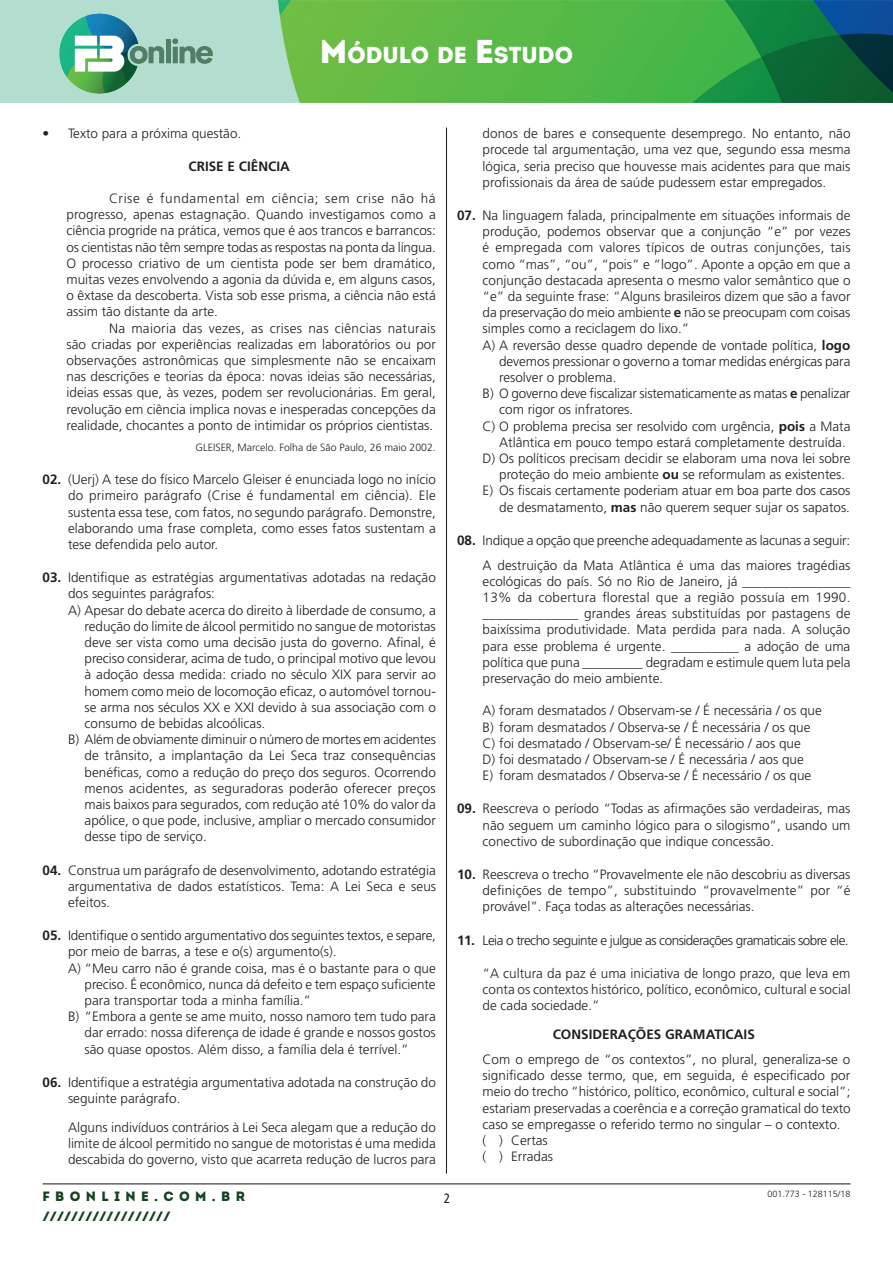
<style>
.page{position:relative;width:893px;height:1263px;background:#fff}
.page>*{position:absolute;margin:0;border:0;box-sizing:border-box;transform-origin:0 0}
.t1{font:900 23.1px "Intro";color:#fff}
.Exercício_chamada{font:300 13.5px/16.2px "Frutiger";color:#231f20;text-align:justify}
.Exercício_resposta{font:300 13.5px/16.2px "Frutiger";color:#231f20;text-align:justify}
.Parágrafo_de_texto{font:300 13.5px/16.2px "Frutiger";color:#231f20;text-align:justify}
.Exercício_chamada-2{font:300 13.5px "Frutiger";letter-spacing:-.04em;color:#231f20}
.t2{font:700 13.5px "Frutiger";color:#231f20}
.t3{font:13.5px "Intro Black Caps";color:#144322}
.t4{font:900 13.5px "Intro";letter-spacing:.4em;color:#144322}
.t5{font:condensed 13.5px "Frutiger";color:#231f20}
.Rodapé_de_texto{font:300 10.5px "Frutiger";color:#231f20}
.t6{font:300 9px "Frutiger";color:#231f20}
.s1{font-size:33px}
.s2{font-weight:700}
</style>
<div class="page">
<img style="left:0;top:0;width:893px;height:102px">
<img style="left:49px;top:1px;width:167px;height:100px">
<hr style="left:43px;top:1183px;width:807px;height:1px;background:#231f20">
<hr style="left:446px;top:128px;width:1px;height:1046px;background:#231f20">
<h1 class="t1" style="left:320px;top:40px;width:255px"><span class="s1">M</span>ÓDULO DE <span class="s1">E</span>STUDO</h1>
<p class="Exercício_chamada" style="left:43px;top:125px;width:200px"><span class="s2">•</span> Texto para a próxima questão.</p>
<p class="t2" style="left:189px;top:158px;width:103px">CRISE E CIÊNCIA</p>
<p class="Parágrafo_de_texto" style="left:67px;top:190px;width:371px;text-indent:43px">Crise é fundamental em ciência; sem crise não há progresso, apenas estagnação. Quando investigamos como a ciência progride na prática, vemos que é aos trancos e barrancos: os cientistas não têm sempre todas as respostas na ponta da língua.<br>O processo criativo de um cientista pode ser bem dramático, muitas vezes envolvendo a agonia da dúvida e, em alguns casos, o êxtase da descoberta. Vista sob esse prisma, a ciência não está assim tão distante da arte.</p>
<p class="Parágrafo_de_texto" style="left:67px;top:320px;width:371px;text-indent:43px">Na maioria das vezes, as crises nas ciências naturais são criadas por experiências realizadas em laboratórios ou por observações astronômicas que simplesmente não se encaixam nas descrições e teorias da época: novas ideias são necessárias, ideias essas que, às vezes, podem ser revolucionárias. Em geral, revolução em ciência implica novas e inesperadas concepções da realidade, chocantes a ponto de intimidar os próprios cientistas.</p>
<p class="Rodapé_de_texto" style="left:196px;top:441px;width:242px">GLEISER, Marcelo. Folha de São Paulo, 26 maio 2002.</p>
<p class="Exercício_chamada" style="left:68px;top:471px;width:369px;text-indent:-26px"><span class="s2">02.</span> (Uerj) A tese do físico Marcelo Gleiser é enunciada logo no início do primeiro parágrafo (Crise é fundamental em ciência). Ele sustenta essa tese, com fatos, no segundo parágrafo. Demonstre, elaborando uma frase completa, como esses fatos sustentam a tese defendida pelo autor.</p>
<p class="Exercício_chamada" style="left:68px;top:569px;width:369px;text-indent:-26px"><span class="s2">03.</span> Identifique as estratégias argumentativas adotadas na redação dos seguintes parágrafos:</p>
<p class="Exercício_resposta" style="left:85px;top:602px;width:353px;text-indent:-17px">A) Apesar do debate acerca do direito à liberdade de consumo, a redução do limite de álcool permitido no sangue de motoristas deve ser vista como uma decisão justa do governo. Afinal, é preciso considerar, acima de tudo, o principal motivo que levou à adoção dessa medida: criado no século XIX para servir ao homem como meio de locomoção eficaz, o automóvel tornou&shy;se arma nos séculos XX e XXI devido à sua associação com o consumo de bebidas alcoólicas.</p>
<p class="Exercício_resposta" style="left:85px;top:731px;width:353px;text-indent:-17px">B) Além de obviamente diminuir o número de mortes em acidentes de trânsito, a implantação da Lei Seca traz consequências benéficas, como a redução do preço dos seguros. Ocorrendo menos acidentes, as seguradoras poderão oferecer preços mais baixos para segurados, com redução até 10% do valor da apólice, o que pode, inclusive, ampliar o mercado consumidor desse tipo de serviço.</p>
<p class="Exercício_chamada" style="left:68px;top:862px;width:370px;text-indent:-26px"><span class="s2">04.</span> Construa um parágrafo de desenvolvimento, adotando estratégia argumentativa de dados estatísticos. Tema: A Lei Seca e seus efeitos.</p>
<p class="Exercício_chamada" style="left:68px;top:927px;width:370px;text-indent:-26px"><span class="s2">05.</span> Identifique o sentido argumentativo dos seguintes textos, e separe, por meio de barras, a tese e o(s) argumento(s).</p>
<p class="Exercício_resposta" style="left:85px;top:960px;width:353px;text-indent:-17px">A) “Meu carro não é grande coisa, mas é o bastante para o que preciso. É econômico, nunca dá defeito e tem espaço suficiente para transportar toda a minha família.”</p>
<p class="Exercício_resposta" style="left:85px;top:1008px;width:353px;text-indent:-17px">B) “Embora a gente se ame muito, nosso namoro tem tudo para dar errado: nossa diferença de idade é grande e nossos gostos são quase opostos. Além disso, a família dela é terrível.”</p>
<p class="Exercício_chamada" style="left:68px;top:1074px;width:369px;text-indent:-26px"><span class="s2">06.</span> Identifique a estratégia argumentativa adotada na construção do seguinte parágrafo.</p>
<p class="Exercício_chamada" style="left:68px;top:1119px;width:369px">Alguns indivíduos contrários à Lei Seca alegam que a redução do limite de álcool permitido no sangue de motoristas é uma medida descabida do governo, visto que acarreta redução de lucros para</p>
<p class="Exercício_chamada" style="left:483px;top:125px;width:369px">donos de bares e consequente desemprego. No entanto, não procede tal argumentação, uma vez que, segundo essa mesma lógica, seria preciso que houvesse mais acidentes para que mais profissionais da área de saúde pudessem estar empregados.</p>
<p class="Exercício_chamada" style="left:483px;top:207px;width:370px;text-indent:-26px"><span class="s2">07.</span> Na linguagem falada, principalmente em situações informais de produção, podemos observar que a conjunção “e” por vezes é empregada com valores típicos de outras conjunções, tais como “mas”, “ou”, “pois” e “logo”. Aponte a opção em que a conjunção destacada apresenta o mesmo valor semântico que o “e” da seguinte frase: “Alguns brasileiros dizem que são a favor da preservação do meio ambiente <span class="s2">e</span> não se preocupam com coisas simples como a reciclagem do lixo.”</p>
<p class="Exercício_resposta" style="left:499px;top:337px;width:353px;text-indent:-17px">A) A reversão desse quadro depende de vontade política, <span class="s2">logo </span>devemos pressionar o governo a tomar medidas enérgicas para resolver o problema.</p>
<p class="Exercício_resposta" style="left:499px;top:385px;width:353px;text-indent:-17px">B) O governo deve fiscalizar sistematicamente as matas <span class="s2">e</span> penalizar com rigor os infratores.</p>
<p class="Exercício_resposta" style="left:499px;top:418px;width:353px;text-indent:-17px">C) O problema precisa ser resolvido com urgência, <span class="s2">pois</span> a Mata<br>Atlântica em pouco tempo estará completamente destruída.</p>
<p class="Exercício_resposta" style="left:499px;top:450px;width:353px;text-indent:-17px">D) Os políticos precisam decidir se elaboram uma nova lei sobre proteção do meio ambiente <span class="s2">ou</span> se reformulam as existentes.</p>
<p class="Exercício_resposta" style="left:483px;top:483px;width:369px;text-align:right">E) Os fiscais certamente poderiam atuar em boa parte dos casos de desmatamento, <span class="s2">mas</span> não querem sequer sujar os sapatos.</p>
<p class="Exercício_chamada" style="left:457px;top:532px;width:395px"><span class="s2">08.</span> Indique a opção que preenche adequadamente as lacunas a seguir:</p>
<p class="Exercício_chamada" style="left:483px;top:557px;width:369px">A destruição da Mata Atlântica é uma das maiores tragédias ecológicas do país. Só no Rio de Janeiro, já ________________ 13% da cobertura florestal que a região possuía em 1990. ______________ grandes áreas substituídas por pastagens de baixíssima produtividade. Mata perdida para nada. A solução para esse problema é urgente. __________ a adoção de uma política que puna _________ degradam e estimule quem luta pela preservação do meio ambiente.</p>
<p class="Exercício_resposta" style="left:483px;top:703px;width:341px">A) foram desmatados / Observam-se / É necessária / os que</p>
<p class="Exercício_resposta" style="left:483px;top:719px;width:329px">B) foram desmatados / Observa-se / É necessária / os que</p>
<p class="Exercício_resposta" style="left:483px;top:735px;width:320px">C) foi desmatado / Observam-se/ É necessário / aos que</p>
<p class="Exercício_resposta" style="left:483px;top:751px;width:323px">D) foi desmatado / Observam-se / É necessária / aos que</p>
<p class="Exercício_resposta" style="left:483px;top:767px;width:330px">E) foram desmatados / Observa-se / É necessário / os que</p>
<p class="Exercício_chamada" style="left:483px;top:801px;width:369px;text-indent:-26px"><span class="s2">09.</span> Reescreva o período “Todas as afirmações são verdadeiras, mas não seguem um caminho lógico para o silogismo”, usando um conectivo de subordinação que indique concessão.</p>
<p class="Exercício_chamada" style="left:483px;top:866px;width:370px;text-indent:-26px"><span class="s2">10.</span> Reescreva o trecho “Provavelmente ele não descobriu as diversas definições de tempo”, substituindo “provavelmente” por “é provável”. Faça todas as alterações necessárias.</p>
<p class="Exercício_chamada-2" style="left:457px;top:932px;width:393px"><span class="s2">11.</span> Leia o trecho seguinte e julgue as considerações gramaticais sobre ele.</p>
<p class="Exercício_chamada" style="left:483px;top:965px;width:370px">“A cultura da paz é uma iniciativa de longo prazo, que leva em conta os contextos histórico, político, econômico, cultural e social de cada sociedade.”</p>
<p class="t2" style="left:553px;top:1027px;width:204px">CONSIDERAÇÕES GRAMATICAIS</p>
<p class="Exercício_chamada" style="left:483px;top:1051px;width:370px">Com o emprego de “os contextos”, no plural, generaliza-se o significado desse termo, que, em seguida, é especificado por meio do trecho “histórico, político, econômico, cultural e social”; estariam preservadas a coerência e a correção gramatical do texto caso se empregasse o referido termo no singular – o contexto.</p>
<p class="Exercício_resposta" style="left:483px;top:1132px;width:67px">( ) Certas</p>
<p class="Exercício_resposta" style="left:483px;top:1148px;width:72px">( ) Erradas</p>
<p class="t4" style="left:43px;top:1187px;width:204px">FBONLINE.COM.BR</p>
<p class="t5" style="left:444px;top:1190px;width:8px">2</p>
<p class="t3" style="left:43px;top:1207px;width:130px">//////////////////</p>
<p class="t6" style="left:767px;top:1189px;width:85px">001.773 - 128115/18</p>
</div>
